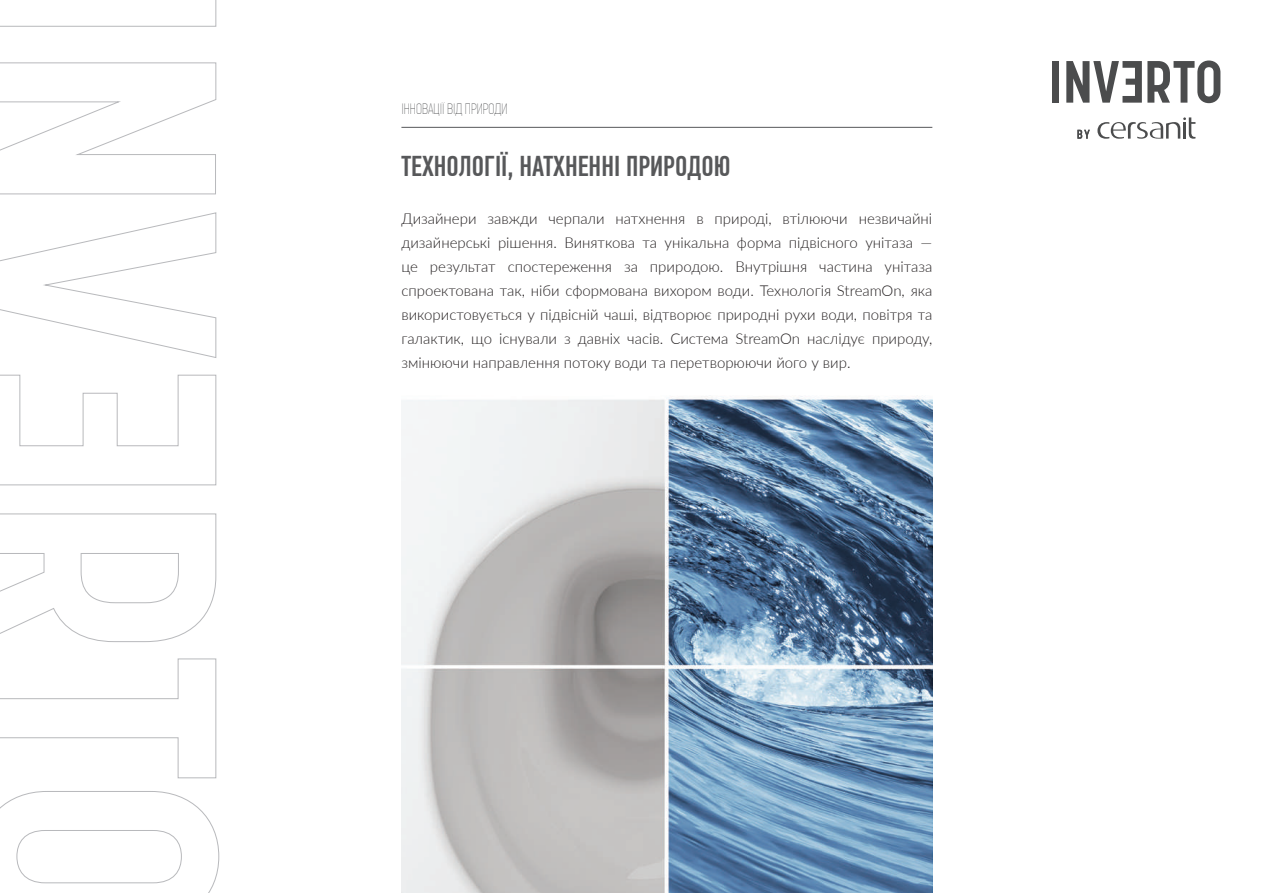
<style>
.page{position:relative;width:1263px;height:893px;background:#fff}
.page>*{position:absolute;margin:0;border:0;box-sizing:border-box;transform-origin:0 0}
.t1{font:500 28.65px "PF Din Text Comp Pro";color:#57585a}
.t2{font:300 15px/24px "Lato";color:#231f20;text-align:justify}
.t3{font:15px "PF Din Text Comp Pro X Thin";color:#57585a}
</style>
<div class="page">
<img style="left:401px;top:396px;width:531px;height:497px">
<hr style="left:401px;top:127px;width:531px;height:1px;background:#57585a">
<svg style="left:1097px;top:117px;width:98px;height:22px"></svg>
<svg style="left:1077px;top:130px;width:13px;height:9px"></svg>
<div style="left:1052px;top:61px;width:7px;height:42px;background:#4b4c4d"></div>
<svg style="left:1066px;top:61px;width:154px;height:42px"></svg>
<svg style="left:0;top:0;width:216px;height:26px"></svg>
<svg style="left:0;top:62px;width:216px;height:132px"></svg>
<svg style="left:0;top:212px;width:216px;height:146px"></svg>
<svg style="left:0;top:375px;width:216px;height:110px"></svg>
<svg style="left:0;top:513px;width:216px;height:129px"></svg>
<svg style="left:0;top:658px;width:216px;height:120px"></svg>
<svg style="left:0;top:791px;width:219px;height:102px"></svg>
<p class="t3" style="left:401px;top:100px;width:107px">ІННОВАЦІЇ ВІД ПРИРОДИ</p>
<h1 class="t1" style="left:401px;top:149px;width:331px">ТЕХНОЛОГІЇ, НАТХНЕННІ ПРИРОДОЮ</h1>
<p class="t2" style="left:401px;top:206px;width:532px">Дизайнери завжди черпали натхнення в природі, втілюючи незвичайні дизайнерські рішення. Виняткова та унікальна форма підвісного унітаза — це результат спостереження за природою. Внутрішня частина унітаза спроектована так, ніби сформована вихором води. Технологія StreamOn, яка використовується у підвісній чаші, відтворює природні рухи води, повітря та галактик, що існували з давніх часів. Система StreamOn наслідує природу, змінюючи направлення потоку води та перетворюючи його у вир.</p>
</div>
